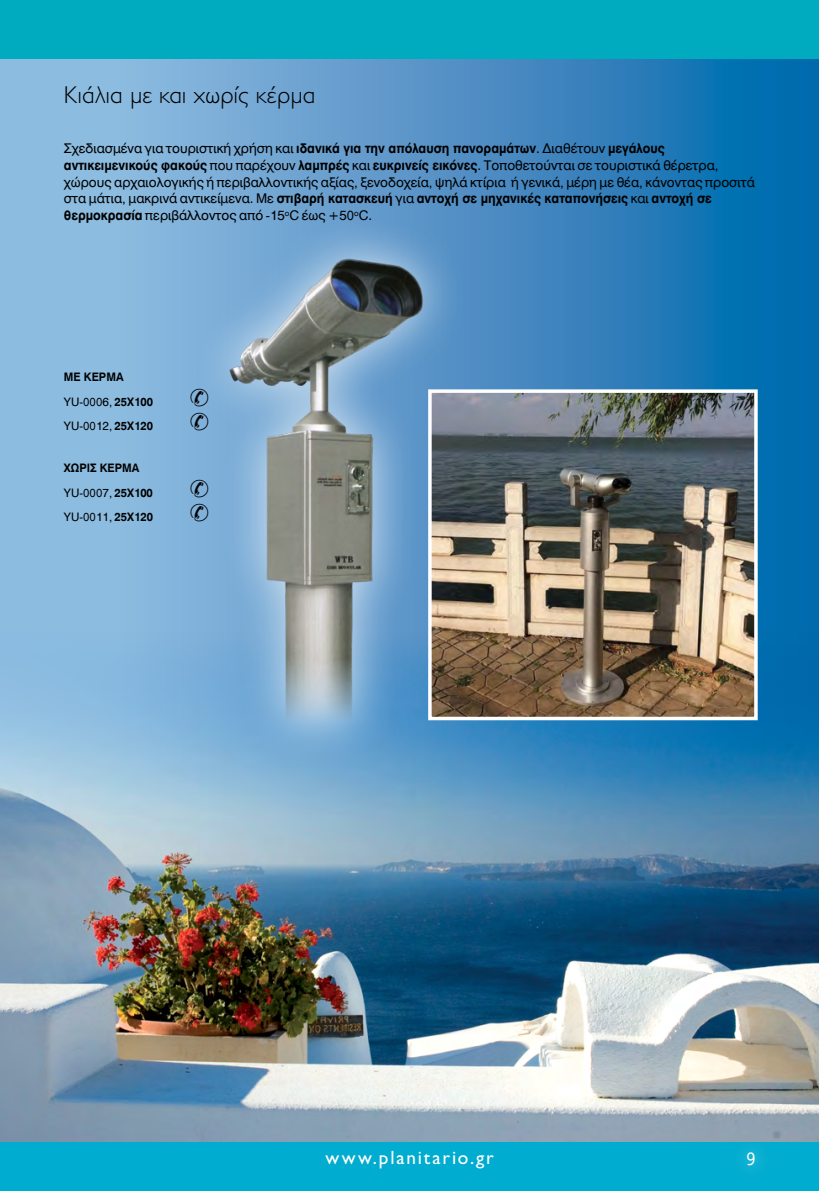
<style>
.page{position:relative;width:819px;height:1191px;background:#fff}
.page>*{position:absolute;margin:0;border:0;box-sizing:border-box;transform-origin:0 0}
.Text{font:300 24.5px "GR Cf Jeckyl";color:#000}
.t1{font:19.25px "GR Cf Jeckyl";letter-spacing:.095em;color:#fff}
.Text-2{font:14px/16.8px "PA Sans Serif";color:#000}
.t2{font:12.25px "PA Sans Serif";color:#000}
.t3{font:700 12.25px "PA Sans Serif";color:#000}
.s1{font-weight:700}
</style>
<div class="page">
<div style="left:0;top:0;width:819px;height:1191px;background:linear-gradient(to right,#00abc7,#00abc5)"></div>
<div style="left:730px;top:1135px;width:42px;height:46px;background:#04adcf"></div>
<svg style="left:0;top:60px;width:819px;height:570px"></svg>
<img style="left:0;top:630px;width:819px;height:511px">
<img style="left:468px;top:394px;width:284px;height:321px">
<div style="left:428px;top:389px;width:329px;height:331px;border:4px solid #fff"></div>
<div style="left:186px;top:213px;width:282px;height:555px;background:#fff;opacity:.75"></div>
<img style="left:206px;top:232px;width:238px;height:488px">
<svg style="left:747px;top:1152px;width:7px;height:13px"></svg>
<svg style="left:191px;top:388px;width:17px;height:18px"></svg>
<svg style="left:191px;top:413px;width:17px;height:18px"></svg>
<svg style="left:191px;top:479px;width:17px;height:18px"></svg>
<svg style="left:191px;top:504px;width:17px;height:18px"></svg>
<p class="Text" style="left:64px;top:82px;width:253px">Κιάλια με και χωρίς κέρμα</p>
<p class="Text-2" style="left:64px;top:140px;width:692px">Σχεδιασμένα για τουριστική χρήση και <span class="s1">ιδανικά για την απόλαυση πανοραμάτων</span>. Διαθέτουν <span class="s1">μεγάλους αντικειμενικούς φακούς</span> που παρέχουν <span class="s1">λαμπρές</span> και <span class="s1">ευκρινείς εικόνες</span>. Τοποθετούνται σε τουριστικά θέρετρα, χώρους αρχαιολογικής ή περιβαλλοντικής αξίας, ξενοδοχεία, ψηλά κτίρια ή γενικά, μέρη με θέα, κάνοντας προσιτά στα μάτια, μακρινά αντικείμενα. Με <span class="s1">στιβαρή κατασκευή</span> για <span class="s1">αντοχή σε μηχανικές καταπονήσεις</span> και <span class="s1">αντοχή σε θερμοκρασία</span> περιβάλλοντος από -15<sup>ο</sup>C έως +50<sup>ο</sup>C.</p>
<p class="t3" style="left:64px;top:370px;width:61px">ΜΕ ΚΕΡΜΑ</p>
<p class="t2" style="left:64px;top:395px;width:90px">YU-0006, <span class="s1">25X100</span></p>
<p class="t2" style="left:64px;top:419px;width:90px">YU-0012, <span class="s1">25X120</span></p>
<p class="t3" style="left:64px;top:461px;width:77px">ΧΩΡΙΣ ΚΕΡΜΑ</p>
<p class="t2" style="left:64px;top:486px;width:90px">ΥU-0007, <span class="s1">25X100</span></p>
<p class="t2" style="left:64px;top:510px;width:90px">YU-0011, <span class="s1">25X120</span></p>
<h2 class="t1" style="left:325px;top:1148px;width:170px">www.planitario.gr</h2>
</div>
